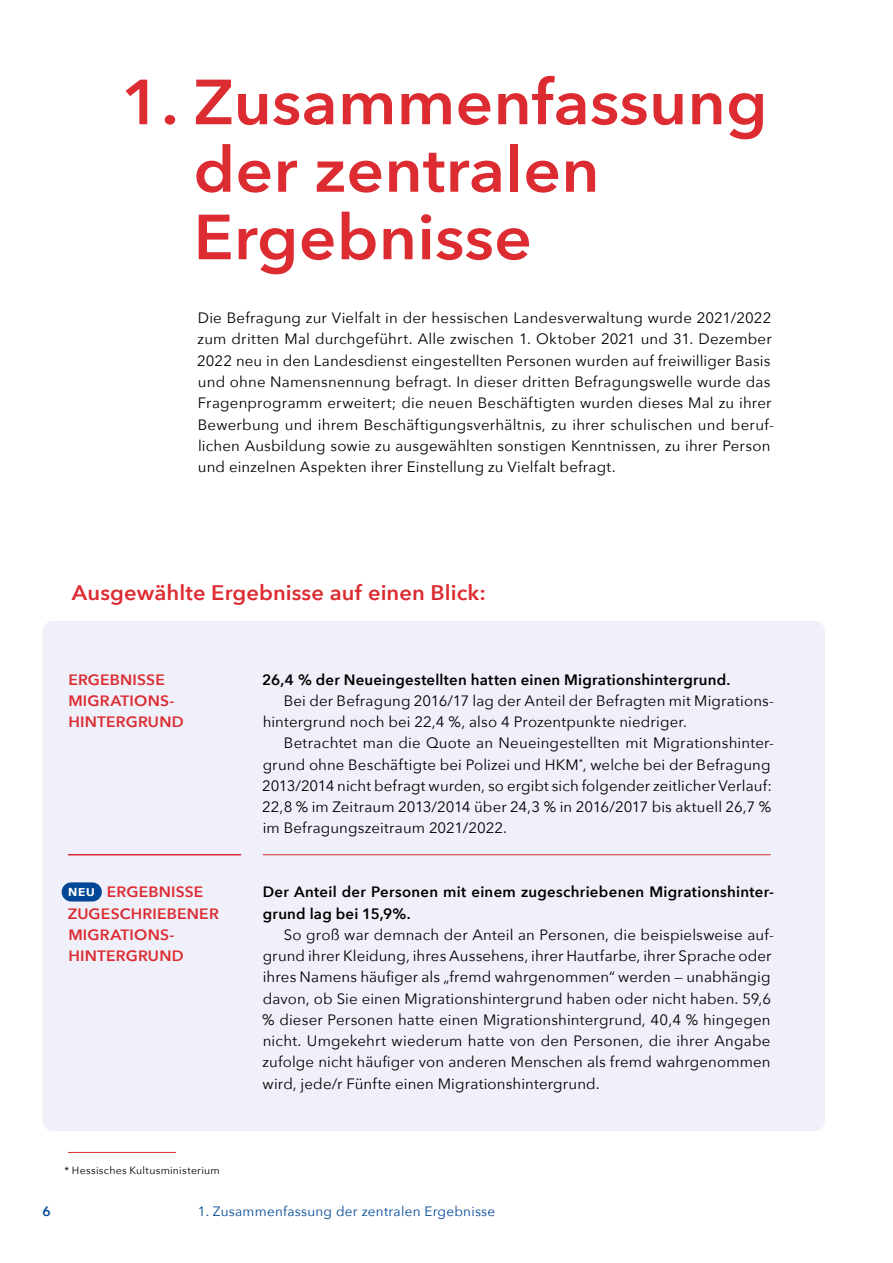
<style>
.page{position:relative;width:893px;height:1263px;background:#fff}
.page>*{position:absolute;margin:0;border:0;box-sizing:border-box;transform-origin:0 0}
.t1{font:600 63px/67.5px "Avenir Next";letter-spacing:.005em;color:#dc2c32;scale:1.04 1}
.H3_Ergebnisse{font:600 21px "Avenir Next";letter-spacing:.005em;color:#dc2c32;scale:1.04 1}
.Fließtext{font:15px/21.3px "Avenir Next";letter-spacing:.01em;color:#000}
.Fließtext-2{font:600 15px/21.3px "Avenir Next";letter-spacing:.015em;color:#000}
.H3_Ergebnisse-2{font:600 15px/21.3px "Avenir Next";letter-spacing:.01em;color:#dc2c32;scale:1.04 1}
.t2{font:13.5px "Avenir Next";letter-spacing:.02em;color:#004896}
.t3{font:600 13.5px "Avenir Next";color:#004896}
.Fußnote{font:10.5px "Avenir Next";letter-spacing:.025em;color:#000}
.s1{color:#fff}
</style>
<div class="page">
<div style="left:43px;top:621px;width:782px;height:510px;background:#eff0f9;border-radius:11px"></div>
<div style="left:62px;top:882px;width:40px;height:19px;background:#004896;border-radius:10px"></div>
<hr style="left:263px;top:854px;width:508px;height:1px;background:#dc2c32">
<hr style="left:68px;top:854px;width:173px;height:1px;background:#dc2c32">
<hr style="left:68px;top:1152px;width:108px;height:1px;background:#dc2c32">
<h1 class="t1" style="left:194px;top:67px;width:553px;text-indent:-73px">1. Zusammenfassung der zentralen<br>Ergebnisse</h1>
<p class="Fließtext" style="left:197px;top:307px;width:578px">Die Befragung zur Vielfalt in der hessischen Landesverwaltung wurde 2021/2022 zum dritten Mal durchgeführt. Alle zwischen 1. Oktober 2021 und 31. Dezember 2022 neu in den Landesdienst eingestellten Personen wurden auf freiwilliger Basis und ohne Namensnennung befragt. In dieser dritten Befragungswelle wurde das Fragenprogramm erweitert; die neuen Beschäftigten wurden dieses Mal zu ihrer Bewerbung und ihrem Beschäftigungsverhältnis, zu ihrer schulischen und beruf&shy;lichen Ausbildung sowie zu ausgewählten sonstigen Kenntnissen, zu ihrer Person und einzelnen Aspekten ihrer Einstellung zu Vielfalt befragt.</p>
<h3 class="H3_Ergebnisse" style="left:72px;top:574px;width:400px">Ausgewählte Ergebnisse auf einen Blick:</h3>
<h3 class="H3_Ergebnisse-2" style="left:68px;top:668px;width:112px">ERGEBNISSE<br>MIGRATIONS-<br>HINTERGRUND</h3>
<p class="Fließtext-2" style="left:262px;top:668px;width:470px">26,4 % der Neueingestellten hatten einen Migrationshintergrund.</p>
<p class="Fließtext" style="left:263px;top:689px;width:513px;text-indent:21px">Bei der Befragung 2016/17 lag der Anteil der Befragten mit Migrations&shy;hintergrund noch bei 22,4 %, also 4 Prozentpunkte niedriger.</p>
<p class="Fließtext" style="left:262px;top:732px;width:513px;text-indent:22px">Betrachtet man die Quote an Neueingestellten mit Migrationshinter&shy;grund ohne Beschäftigte bei Polizei und HKM<sup>*</sup>, welche bei der Befragung 2013/2014 nicht befragt wurden, so ergibt sich folgender zeitlicher Verlauf:<br>22,8 % im Zeitraum 2013/2014 über 24,3 % in 2016/2017 bis aktuell 26,7 % im Befragungszeitraum 2021/2022.</p>
<h3 class="H3_Ergebnisse-2" style="left:68px;top:881px;width:147px"><span class="s1">neu</span> ERGEBNISSE<br>ZUGESCHRIEBENER<br>MIGRATIONS-<br>HINTERGRUND</h3>
<p class="Fließtext-2" style="left:263px;top:881px;width:513px">Der Anteil der Personen mit einem zugeschriebenen Migrationshinter&shy;grund lag bei 15,9%.</p>
<p class="Fließtext" style="left:262px;top:923px;width:513px;text-indent:22px">So groß war demnach der Anteil an Personen, die beispielsweise auf&shy;grund ihrer Kleidung, ihres Aussehens, ihrer Hautfarbe, ihrer Sprache oder ihres Namens häufiger als „fremd wahrgenommen“ werden — unabhängig davon, ob Sie einen Migrationshintergrund haben oder nicht haben. 59,6 % dieser Personen hatte einen Migrationshintergrund, 40,4 % hingegen nicht. Umgekehrt wiederum hatte von den Personen, die ihrer Angabe zufolge nicht häufiger von anderen Menschen als fremd wahrgenommen wird, jede/r Fünfte einen Migrationshintergrund.</p>
<p class="Fußnote" style="left:64px;top:1161px;width:157px">* Hessisches Kultusministerium</p>
<p class="t3" style="left:43px;top:1200px;width:10px">6</p>
<p class="t2" style="left:198px;top:1200px;width:299px">1. Zusammenfassung der zentralen Ergebnisse</p>
</div>
